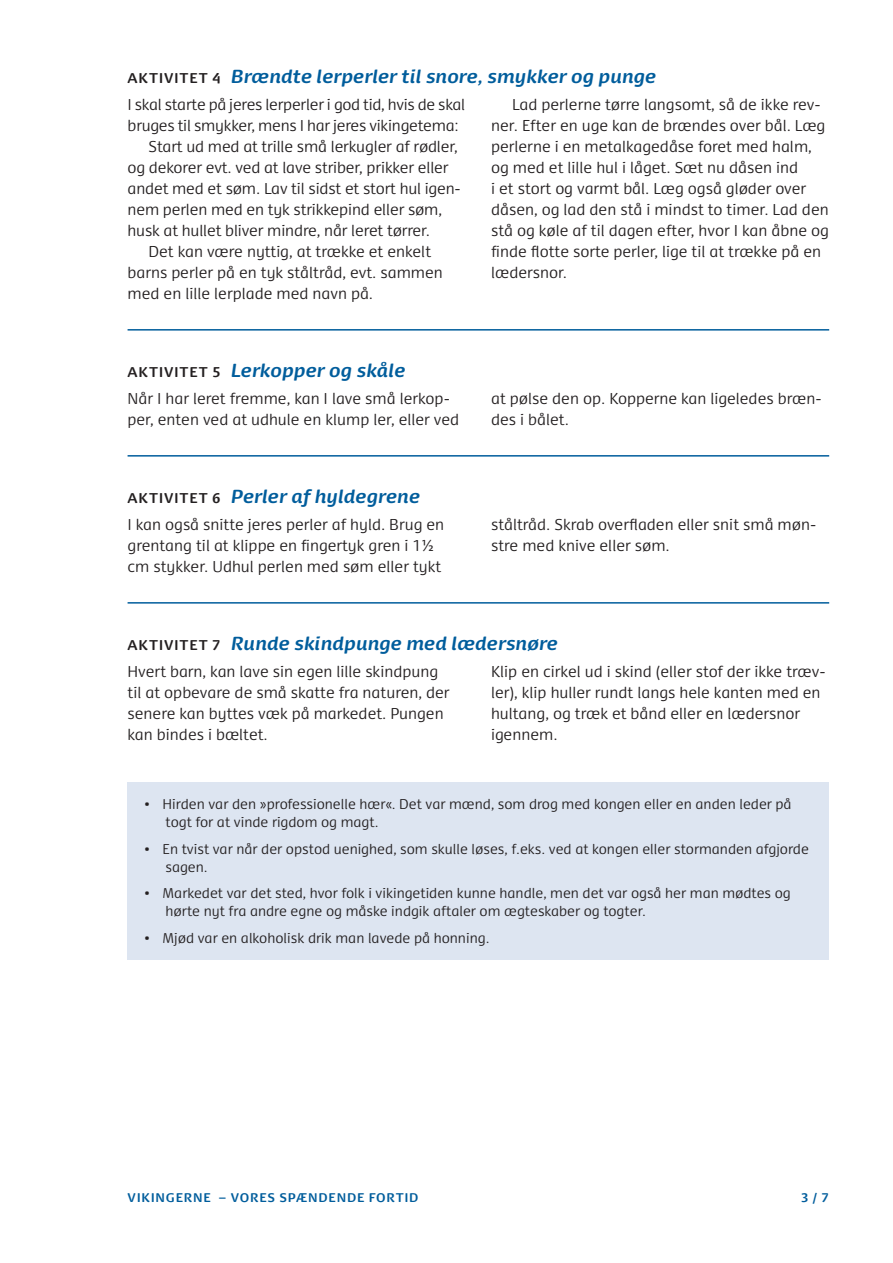
<style>
.page{position:relative;width:893px;height:1263px;background:#fff}
.page>*{position:absolute;margin:0;border:0;box-sizing:border-box;transform-origin:0 0}
.Rubrik_2{font:italic 700 18px "Dancer TF";color:#005d9c}
.Brød{font:300 15px/21px "Dancer TF";color:#231f20}
.Brød_med_indryk{font:300 15px/21px "Dancer TF";color:#231f20}
.t1{font:300 13.5px/18px "Dancer TF";color:#231f20}
.t2{font:700 12px "Dancer TF";letter-spacing:.055em;color:#005d9c}
.s1{font-style:normal;font-size:13.5px;color:#231f20}
</style>
<div class="page">
<hr style="left:128px;top:329px;width:701px;height:2px;background:#005d9c">
<hr style="left:128px;top:455px;width:701px;height:2px;background:#005d9c">
<hr style="left:128px;top:602px;width:701px;height:2px;background:#005d9c">
<div style="left:128px;top:782px;width:701px;height:178px;background:#dde5f1"></div>
<p class="Rubrik_2" style="left:128px;top:65px;width:530px"><span class="s1">AK TI VI TET 4</span> Brændte lerperler til snore, smykker og punge</p>
<p class="Brød" style="left:128px;top:94px;width:339px">I skal starte på jeres lerperler i god tid, hvis de skal bruges til smykker, mens I har jeres vikingetema:</p>
<p class="Brød_med_indryk" style="left:128px;top:136px;width:335px;text-indent:21px">Start ud med at trille små lerkugler af rødler, og dekorer evt. ved at lave striber, prikker eller andet med et søm. Lav til sidst et stort hul igen&shy;nem perlen med en tyk strikkepind eller søm, husk at hullet bliver mindre, når leret tørrer.</p>
<p class="Brød_med_indryk" style="left:128px;top:241px;width:317px;text-indent:21px">Det kan være nyttig, at trække et enkelt barns perler på en tyk ståltråd, evt. sammen med en lille lerplade med navn på.</p>
<p class="Brød_med_indryk" style="left:491px;top:94px;width:339px;text-indent:21px">Lad perlerne tørre langsomt, så de ikke rev&shy;ner. Efter en uge kan de brændes over bål. Læg perlerne i en metalkagedåse foret med halm, og med et lille hul i låget. Sæt nu dåsen ind<br>i et stort og varmt bål. Læg også gløder over dåsen, og lad den stå i mindst to timer. Lad den stå og køle af til dagen efter, hvor I kan åbne og finde flotte sorte perler, lige til at trække på en lædersnor.</p>
<p class="Rubrik_2" style="left:128px;top:359px;width:279px"><span class="s1">AK TI VI TET 5</span> Lerkopper og skåle</p>
<p class="Brød" style="left:128px;top:388px;width:333px">Når I har leret fremme, kan I lave små lerkop&shy;per, enten ved at udhule en klump ler, eller ved</p>
<p class="Brød" style="left:491px;top:388px;width:332px">at pølse den op. Kopperne kan ligeledes bræn&shy;des i bålet.</p>
<p class="Rubrik_2" style="left:128px;top:485px;width:293px"><span class="s1">AK TI VI TET 6</span> Perler af hyldegrene</p>
<p class="Brød" style="left:128px;top:514px;width:318px">I kan også snitte jeres perler af hyld. Brug en grentang til at klippe en fingertyk gren i 1½ cm stykker. Udhul perlen med søm eller tykt</p>
<p class="Brød" style="left:491px;top:514px;width:327px">ståltråd. Skrab overfladen eller snit små møn&shy;stre med knive eller søm.</p>
<p class="Rubrik_2" style="left:128px;top:632px;width:431px"><span class="s1">AK TI VI TET 7</span> Runde skindpunge med lædersnøre</p>
<p class="Brød" style="left:128px;top:661px;width:324px">Hvert barn, kan lave sin egen lille skindpung til at opbevare de små skatte fra naturen, der senere kan byttes væk på markedet. Pungen kan bindes i bæltet.</p>
<p class="Brød" style="left:491px;top:661px;width:336px">Klip en cirkel ud i skind (eller stof der ikke træv&shy;ler), klip huller rundt langs hele kanten med en hultang, og træk et bånd eller en lædersnor igennem.</p>
<p class="t1" style="left:166px;top:795px;width:628px;text-indent:-21px">• Hirden var den »professionelle hær«. Det var mænd, som drog med kongen eller en anden leder på togt for at vinde rigdom og magt.</p>
<p class="t1" style="left:166px;top:839px;width:645px;text-indent:-21px">• En tvist var når der opstod uenighed, som skulle løses, f.eks. ved at kongen eller stormanden afgjorde sagen.</p>
<p class="t1" style="left:166px;top:884px;width:627px;text-indent:-21px">• Markedet var det sted, hvor folk i vikingetiden kunne handle, men det var også her man mødtes og hørte nyt fra andre egne og måske indgik aftaler om ægteskaber og togter.</p>
<p class="t1" style="left:145px;top:928px;width:347px">• Mjød var en alkoholisk drik man lavede på honning.</p>
<p class="t2" style="left:128px;top:1190px;width:38px">VIKINGERNE</p>
<p class="t2" style="left:219px;top:1190px;width:22px">– VORE</p>
<p class="t2" style="left:268px;top:1190px;width:111px">S SPÆN DEN DE FORT</p>
<p class="t2" style="left:404px;top:1190px;width:16px">ID</p>
<p class="t2" style="left:801px;top:1190px;width:30px">3 / 7</p>
</div>
